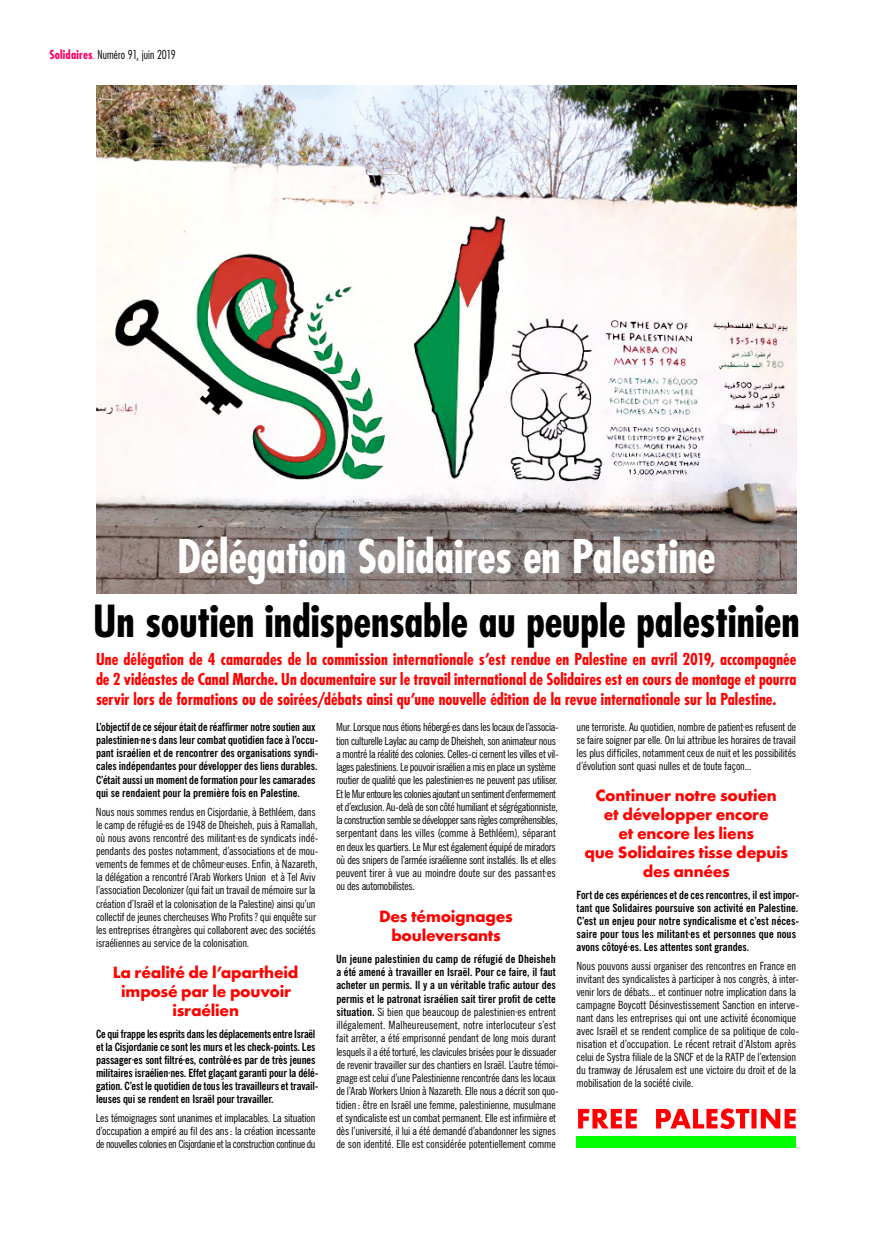
<style>
.page{position:relative;width:893px;height:1248px;background:#fff}
.page>*{position:absolute;margin:0;border:0;box-sizing:border-box;transform-origin:0 0}
.t1{font:700 condensed 45.1px "Futura";letter-spacing:-.005em;color:#fff}
.t2{font:700 condensed 43px "Futura";letter-spacing:-.005em;color:#000}
.t3{font:700 17px/19px "Futura T";letter-spacing:-.015em;color:#f00;text-align:center}
.t4{font:700 condensed 16px/20px "Futura";color:#f00;text-align:justify}
.t5{font:300 condensed 12px "Futura";letter-spacing:.01em;color:#000}
.t6{font:condensed 11.2px/13.3px "News Gothic BT";letter-spacing:-.005em;color:#000}
.t7{font:700 condensed 11.2px/13.1px "News Gothic BT";letter-spacing:-.005em;color:#000}
.t8{font:condensed 11.2px/13.3px "News Gothic BT";letter-spacing:-.025em;color:#000}
.s1{font-weight:700;color:#ff0064}
.s2{color:#ff0064}
.s3{font-weight:700}
</style>
<div class="page">
<img style="left:96px;top:85px;width:701px;height:508px">
<svg style="left:578px;top:1108px;width:218px;height:20px"></svg>
<div style="left:576px;top:1136px;width:220px;height:12px;background:#0f0"></div>
<p class="t5" style="left:49px;top:47px;width:128px"><span class="s1">Solidaires</span><span class="s2">.</span> Numéro 91, juin 2019</p>
<h1 class="t1" style="left:177px;top:527px;width:540px">Délégation Solidaires en Palestine</h1>
<h2 class="t2" style="left:93px;top:593px;width:708px">Un soutien indispensable au peuple palestinien</h2>
<p class="t4" style="left:96px;top:648px;width:702px">Une délégation de 4 camarades de la commission internationale s’est rendue en Palestine en avril 2019, accompagnée de 2 vidéastes de Canal Marche. Un documentaire sur le travail international de Solidaires est en cours de montage et pourra servir lors de formations ou de soirées/débats ainsi qu’une nouvelle édition de la revue internationale sur la Palestine.</p>
<p class="t7" style="left:96px;top:720px;width:224px">L’objectif de ce séjour était de réaffirmer notre soutien aux palestinien·ne·s dans leur combat quotidien face à l’occu&shy;pant israélien et de rencontrer des organisations syndi&shy;cales indépendantes pour développer des liens durables.<br>C’était aussi un moment de formation pour les camarades qui se rendaient pour la première fois en Palestine.</p>
<p class="t6" style="left:96px;top:805px;width:224px">Nous nous sommes rendus en Cisjordanie, à Bethléem, dans le camp de réfugié·es de 1948 de Dheisheh, puis à Ramallah, où nous avons rencontré des militant·es de syndicats indé&shy;pendants des postes notamment, d’associations et de mou&shy;vements de femmes et de chômeur·euses. Enfin, à Nazareth, la délégation a rencontré l’Arab Workers Union et à Tel Aviv l’association Decolonizer (qui fait un travail de mémoire sur la création d’Israël et la colonisation de la Palestine) ainsi qu’un collectif de jeunes chercheuses Who Profits? qui enquête sur les entreprises étrangères qui collaborent avec des sociétés israéliennes au service de la colonisation.</p>
<h3 class="t3" style="left:113px;top:962px;width:187px">La réalité de l’apartheid imposé par le pouvoir israélien</h3>
<p class="t7" style="left:96px;top:1026px;width:224px">Ce qui frappe les esprits dans les déplacements entre Israël et la Cisjordanie ce sont les murs et les check-points. Les passager·es sont filtré·es, contrôlé·es par de très jeunes militaires israélien·nes. Effet glaçant garanti pour la délé&shy;gation. C’est le quotidien de tous les travailleurs et travail&shy;leuses qui se rendent en Israël pour travailler.</p>
<p class="t6" style="left:96px;top:1111px;width:221px;text-align:justify">Les témoignages sont unanimes et implacables. La situation d’occupation a empiré au fil des ans: la création incessante de nouvelles colonies en Cisjordanie et la construction continue du</p>
<p class="t8" style="left:336px;top:720px;width:224px">Mur. Lorsque nous étions hébergé·es dans les locaux de l’associa&shy;tion culturelle Laylac au camp de Dheisheh, son animateur nous a montré la réalité des colonies. Celles-ci cernent les villes et vil&shy;lages palestiniens. Le pouvoir israélien a mis en place un système routier de qualité que les palestinien·es ne peuvent pas utiliser.<br>Et le Mur entoure les colonies ajoutant un sentiment d’enfermement et d’exclusion. Au-delà de son côté humiliant et ségrégationniste, la construction semble se développer sans règles compréhensibles, serpentant dans les villes (comme à Bethléem), séparant en deux les quartiers. Le Mur est également équipé de miradors où des snipers de l’armée israélienne sont installés. Ils et elles peuvent tirer à vue au moindre doute sur des passant·es ou des automobilistes.</p>
<h3 class="t3" style="left:379px;top:906px;width:135px;line-height:19.3px">Des témoignages bouleversants</h3>
<p class="t6" style="left:336px;top:951px;width:224px"><span class="s3">Un jeune palestinien du camp de réfugié de Dheisheh a été amené à travailler en Israël. Pour ce faire, il faut acheter un permis. Il y a un véritable trafic autour des permis et le patronat israélien sait tirer profit de cette situation.</span> Si bien que beaucoup de palestinien·es entrent illégalement. Malheureusement, notre interlocuteur s’est fait arrêter, a été emprisonné pendant de long mois durant lesquels il a été torturé, les clavicules brisées pour le dissuader de revenir travailler sur des chantiers en Israël. L’autre témoi&shy;gnage est celui d’une Palestinienne rencontrée dans les locaux de l’Arab Workers Union à Nazareth. Elle nous a décrit son quo&shy;tidien : être en Israël une femme, palestinienne, musulmane et syndicaliste est un combat permanent. Elle est infirmière et dès l’université, il lui a été demandé d’abandonner les signes de son identité. Elle est considérée potentiellement comme</p>
<p class="t6" style="left:576px;top:720px;width:221px;line-height:13px;text-align:justify">une terroriste. Au quotidien, nombre de patient·es refusent de se faire soigner par elle. On lui attribue les horaires de travail les plus difficiles, notamment ceux de nuit et les possibilités d’évolution sont quasi nulles et de toute façon...</p>
<h3 class="t3" style="left:584px;top:786px;width:205px">Continuer notre soutien<br>et développer encore<br>et encore les liens<br>que Solidaires tisse depuis des années</h3>
<p class="t7" style="left:577px;top:888px;width:224px">Fort de ces expériences et de ces rencontres, il est impor&shy;tant que Solidaires poursuive son activité en Palestine.<br>C’est un enjeu pour notre syndicalisme et c’est néces&shy;saire pour tous les militant·es et personnes que nous avons côtoyé·es. Les attentes sont grandes.</p>
<p class="t6" style="left:576px;top:959px;width:224px;line-height:13px">Nous pouvons aussi organiser des rencontres en France en invitant des syndicalistes à participer à nos congrès, à inter&shy;venir lors de débats... et continuer notre implication dans la campagne Boycott Désinvestissement Sanction en interve&shy;nant dans les entreprises qui ont une activité économique avec Israël et se rendent complice de sa politique de colo&shy;nisation et d’occupation. Le récent retrait d’Alstom après celui de Systra filiale de la SNCF et de la RATP de l’extension du tramway de Jérusalem est une victoire du droit et de la mobilisation de la société civile.</p>
</div>
